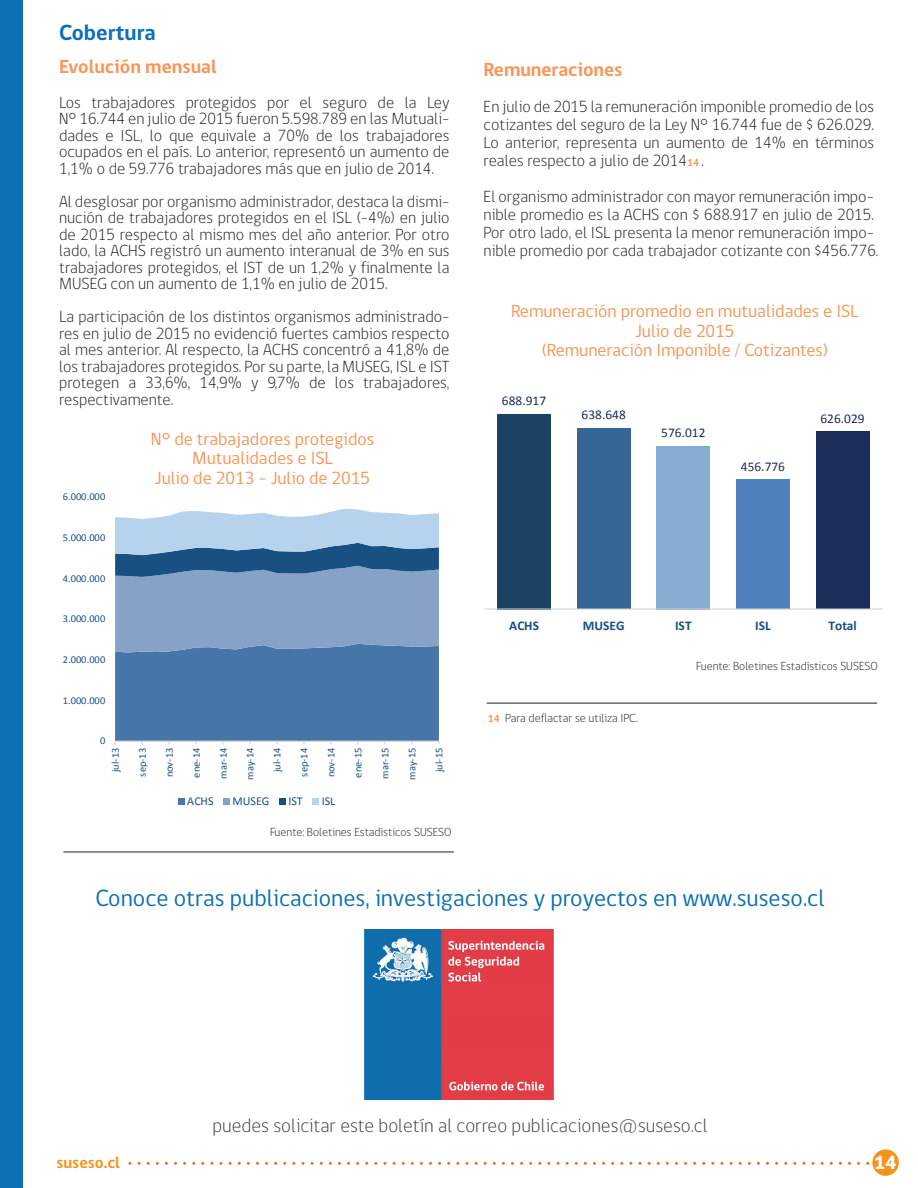
<style>
.page{position:relative;width:918px;height:1188px;background:#fff}
.page>*{position:absolute;margin:0;border:0;box-sizing:border-box;transform-origin:0 0}
.t1{font:24px "gob CL";color:#0d70b5}
.t2{font:700 22.5px "gob CL";color:#0d70b5}
.t3{font:300 19.5px "gob CL";color:#3f3f40}
.t4{font:700 19.5px "gob CL";color:#f79659}
.t5{font:800 19.5px "gob CL";color:#fff}
.t6{font:18px/19.5px "gob CL";color:#f79659;text-align:center}
.t7{font:300 16.5px/16.5px "gob CL";color:#231f20;text-align:justify}
.t8{font:700 16.5px "gob CL";color:#f7931d}
.t9{font:13.35px "Calibri";letter-spacing:.005em;color:#1b2e5a}
.t10{font:700 13.35px "Calibri";color:#185082}
.t11{font:300 12px "gob CL";color:#231f20}
.t12{font:12px "Calibri";color:#185082}
.t13{font:10.5px "Calibri";letter-spacing:.005em;color:#185082}
.s1{font-weight:700;font-size:10.5px;color:#f79659}
</style>
<div class="page">
<div style="left:0;top:0;width:22px;height:1188px;background:#0d70b5"></div>
<div style="left:872px;top:1149px;width:27px;height:27px;background:#f7931d;border-radius:50%"></div>
<hr style="left:487px;top:703px;width:390px;height:1px;background:#231f20">
<hr style="left:63px;top:852px;width:391px;height:1px;background:#231f20">
<svg style="left:130px;top:1162px;width:739px;height:3px"></svg>
<img style="left:365px;top:930px;width:188px;height:170px">
<svg style="left:115px;top:509px;width:325px;height:235px;background:#6e93bc"></svg>
<div style="left:178px;top:798px;width:7px;height:7px;background:#4675a7"></div>
<div style="left:223px;top:798px;width:7px;height:7px;background:#86a2c9"></div>
<div style="left:279px;top:798px;width:7px;height:7px;background:#185082"></div>
<div style="left:312px;top:798px;width:7px;height:7px;background:#b7d2ec"></div>
<div style="left:498px;top:414px;width:53px;height:195px;background:#1c4363"></div>
<div style="left:577px;top:428px;width:53px;height:181px;background:#356695"></div>
<div style="left:657px;top:446px;width:53px;height:163px;background:#87acd1"></div>
<div style="left:816px;top:432px;width:53px;height:177px;background:#1b2e5a"></div>
<div style="left:736px;top:480px;width:54px;height:129px;background:#4e81bd"></div>
<hr style="left:484px;top:609px;width:398px;height:1px;background:#d0d1d1">
<h2 class="t2" style="left:59px;top:18px;width:98px">Cobertura</h2>
<p class="t4" style="left:59px;top:54px;width:159px">Evolución mensual</p>
<p class="t7" style="left:59px;top:95px;width:392px">Los trabajadores protegidos por el seguro de la Ley N° 16.744 en julio de 2015 fueron 5.598.789 en las Mutuali&shy;dades e ISL, lo que equivale a 70% de los trabajadores ocupados en el país. Lo anterior, representó un aumento de 1,1% o de 59.776 trabajadores más que en julio de 2014.</p>
<p class="t7" style="left:59px;top:194px;width:392px">Al desglosar por organismo administrador, destaca la dismi&shy;nución de trabajadores protegidos en el ISL (-4%) en julio de 2015 respecto al mismo mes del año anterior. Por otro lado, la ACHS registró un aumento interanual de 3% en sus trabajadores protegidos, el IST de un 1,2% y finalmente la MUSEG con un aumento de 1,1% en julio de 2015.</p>
<p class="t7" style="left:59px;top:309px;width:392px">La participación de los distintos organismos administrado&shy;res en julio de 2015 no evidenció fuertes cambios respecto al mes anterior. Al respecto, la ACHS concentró a 41,8% de los trabajadores protegidos. Por su parte, la MUSEG, ISL e IST protegen a 33,6%, 14,9% y 9,7% de los trabajadores, respectivamente.</p>
<p class="t13" style="left:63px;top:490px;width:44px">6.000.000</p>
<p class="t13" style="left:63px;top:531px;width:44px">5.000.000</p>
<p class="t13" style="left:63px;top:572px;width:44px">4.000.000</p>
<p class="t13" style="left:63px;top:612px;width:44px">3.000.000</p>
<p class="t13" style="left:63px;top:653px;width:44px">2.000.000</p>
<p class="t13" style="left:63px;top:694px;width:44px">1.000.000</p>
<p class="t13" style="left:100px;top:734px;width:7px">0</p>
<p class="t6" style="left:151px;top:429px;width:225px">N° de trabajadores protegidos<br>Mutualidades e ISL<br>Julio de 2013 - Julio de 2015</p>
<p class="t13" style="left:109px;top:772px;width:26px;rotate:-90deg">jul-13</p>
<p class="t13" style="left:136px;top:777px;width:30px;rotate:-90deg">sep-13</p>
<p class="t13" style="left:163px;top:777px;width:31px;rotate:-90deg">nov-13</p>
<p class="t13" style="left:190px;top:778px;width:31px;rotate:-90deg">ene-14</p>
<p class="t13" style="left:217px;top:779px;width:32px;rotate:-90deg">mar-14</p>
<p class="t13" style="left:244px;top:780px;width:33px;rotate:-90deg">may-14</p>
<p class="t13" style="left:271px;top:772px;width:26px;rotate:-90deg">jul-14</p>
<p class="t13" style="left:298px;top:777px;width:30px;rotate:-90deg">sep-14</p>
<p class="t13" style="left:325px;top:777px;width:31px;rotate:-90deg">nov-14</p>
<p class="t13" style="left:352px;top:778px;width:31px;rotate:-90deg">ene-15</p>
<p class="t13" style="left:379px;top:779px;width:32px;rotate:-90deg">mar-15</p>
<p class="t13" style="left:406px;top:780px;width:33px;rotate:-90deg">may-15</p>
<p class="t13" style="left:433px;top:772px;width:26px;rotate:-90deg">jul-15</p>
<p class="t12" style="left:187px;top:793px;width:28px">ACHS</p>
<p class="t12" style="left:233px;top:793px;width:38px">MUSEG</p>
<p class="t12" style="left:288px;top:793px;width:16px">IST</p>
<p class="t12" style="left:322px;top:793px;width:15px">ISL</p>
<p class="t11" style="left:270px;top:823px;width:183px">Fuente: Boletines Estadísticos SUSESO</p>
<p class="t4" style="left:484px;top:57px;width:140px">Remuneraciones</p>
<p class="t7" style="left:484px;top:98px;width:392px;line-height:18px">En julio de 2015 la remuneración imponible promedio de los cotizantes del seguro de la Ley N° 16.744 fue de $ 626.029.<br>Lo anterior, representa un aumento de 14% en términos reales respecto a julio de 2014<span class="s1">14</span> .</p>
<p class="t7" style="left:484px;top:188px;width:396px;line-height:18px;text-align:left">El organismo administrador con mayor remuneración impo&shy;nible promedio es la ACHS con $ 688.917 en julio de 2015.<br>Por otro lado, el ISL presenta la menor remuneración impo&shy;nible promedio por cada trabajador cotizante con $456.776.</p>
<p class="t6" style="left:511px;top:302px;width:349px">Remuneración promedio en mutualidades e ISL<br>Julio de 2015<br>(Remuneración Imponible / Cotizantes)</p>
<p class="t9" style="left:502px;top:392px;width:46px">688.917</p>
<p class="t9" style="left:582px;top:407px;width:46px">638.648</p>
<p class="t9" style="left:661px;top:424px;width:46px">576.012</p>
<p class="t9" style="left:741px;top:458px;width:46px">456.776</p>
<p class="t9" style="left:820px;top:410px;width:46px">626.029</p>
<p class="t10" style="left:509px;top:617px;width:31px">ACHS</p>
<p class="t10" style="left:583px;top:617px;width:43px">MUSEG</p>
<p class="t10" style="left:675px;top:617px;width:18px">IST</p>
<p class="t10" style="left:755px;top:617px;width:17px">ISL</p>
<p class="t10" style="left:829px;top:617px;width:30px">Total</p>
<p class="t11" style="left:488px;top:710px;width:152px"><span class="s1">14</span> Para deflactar se utiliza IPC.</p>
<p class="t11" style="left:696px;top:658px;width:183px">Fuente: Boletines Estadísticos SUSESO</p>
<h1 class="t1" style="left:95px;top:882px;width:731px">Conoce otras publicaciones, investigaciones y proyectos en www.suseso.cl</h1>
<p class="t8" style="left:56px;top:1151px;width:65px">suseso.cl</p>
<p class="t3" style="left:212px;top:1112px;width:497px">puedes solicitar este boletín al correo publicaciones@suseso.cl</p>
<p class="t5" style="left:874px;top:1149px;width:24px">14</p>
</div>
